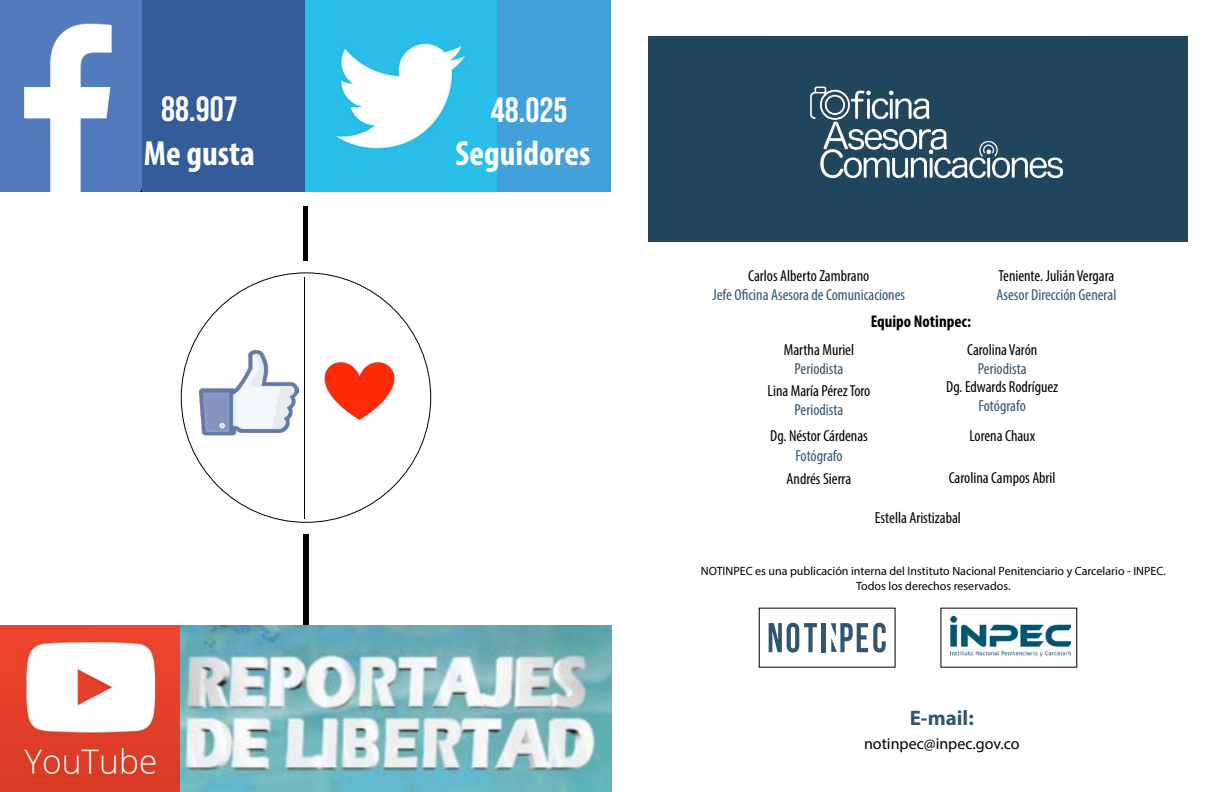
<style>
.page{position:relative;width:1224px;height:792px;background:#fff}
.page>*{position:absolute;margin:0;border:0;box-sizing:border-box;transform-origin:0 0}
.t1{font:700 condensed 35px "Myriad Pro";color:#fff}
.t2{font:35px "Bebas Neue";color:#fff}
.t3{font:700 21px "Myriad Pro";color:#305671}
.t4{font:700 condensed 17px "Myriad Pro";color:#000}
.t5{font:condensed 16px "Myriad Pro";color:#000}
.t6{font:condensed 16px "Myriad Pro";color:#305671}
.t7{font:16px "Myriad Pro";color:#000}
.t8{font:12px/14.4px "Myriad Pro";color:#000;text-align:center}
</style>
<div class="page">
<img style="left:0;top:625px;width:181px;height:167px">
<div style="left:0;top:0;width:307px;height:191px;background:#335c9b"></div>
<img style="left:0;top:0;width:142px;height:191px">
<div style="left:305px;top:0;width:306px;height:191px;background:#42a1da"></div>
<img style="left:305px;top:0;width:191px;height:191px">
<img style="left:323px;top:362px;width:73px;height:58px">
<hr style="left:303px;top:207px;width:4px;height:54px;background:#000">
<div style="left:303px;top:534px;width:5px;height:214px;background:#000"></div>
<svg style="left:181px;top:625px;width:431px;height:167px;background:#9bc5cb"></svg>
<img style="left:199px;top:351px;width:99px;height:84px">
<hr style="left:305px;top:277px;width:1px;height:242px;background:#000">
<svg style="left:769px;top:623px;width:48px;height:30px"></svg>
<hr style="left:822px;top:623px;width:4px;height:29px;background:#305671">
<svg style="left:831px;top:623px;width:55px;height:30px"></svg>
<img style="left:949px;top:615px;width:122px;height:42px">
<div style="left:648px;top:36px;width:540px;height:205px;background:#21475f"></div>
<img style="left:810px;top:86px;width:254px;height:93px">
<h1 class="t2" style="left:161px;top:89px;width:78px">88.907</h1>
<h1 class="t2" style="left:491px;top:90px;width:78px">48.025</h1>
<h1 class="t1" style="left:144px;top:131px;width:112px">Me gusta</h1>
<h1 class="t1" style="left:455px;top:131px;width:136px">Seguidores</h1>
<p class="t5" style="left:748px;top:266px;width:123px">Carlos Alberto Zambrano</p>
<p class="t6" style="left:713px;top:285px;width:194px">Jefe Oficina Asesora de Comunicaciones</p>
<p class="t4" style="left:871px;top:311px;width:102px">Equipo Notinpec:</p>
<p class="t5" style="left:967px;top:340px;width:72px">Carolina Varón</p>
<p class="t6" style="left:978px;top:359px;width:50px">Periodista</p>
<p class="t5" style="left:999px;top:266px;width:117px">Teniente. Julián Vergara</p>
<p class="t6" style="left:997px;top:285px;width:121px">Asesor Dirección General</p>
<p class="t5" style="left:784px;top:340px;width:72px">Martha Muriel</p>
<p class="t6" style="left:795px;top:359px;width:50px">Periodista</p>
<p class="t5" style="left:768px;top:381px;width:104px">Lina María Pérez Toro</p>
<p class="t6" style="left:795px;top:400px;width:50px">Periodista</p>
<p class="t5" style="left:946px;top:377px;width:114px">Dg. Edwards Rodríguez</p>
<p class="t6" style="left:979px;top:396px;width:49px">Fotógrafo</p>
<p class="t5" style="left:770px;top:426px;width:99px">Dg. Néstor Cárdenas</p>
<p class="t6" style="left:795px;top:446px;width:49px">Fotógrafo</p>
<p class="t5" style="left:969px;top:426px;width:67px">Lorena Chaux</p>
<p class="t5" style="left:787px;top:469px;width:66px">Andrés Sierra</p>
<p class="t5" style="left:949px;top:468px;width:108px">Carolina Campos Abril</p>
<p class="t5" style="left:875px;top:508px;width:88px">Estella Aristizabal</p>
<p class="t8" style="left:701px;top:564px;width:467px">NOTINPEC es una publicación interna del Instituto Nacional Penitenciario y Carcelario - INPEC.<br>Todos los derechos reservados.</p>
<h2 class="t3" style="left:910px;top:705px;width:66px">E-mail:</h2>
<p class="t7" style="left:864px;top:733px;width:157px">notinpec@inpec.gov.co</p>
</div>
